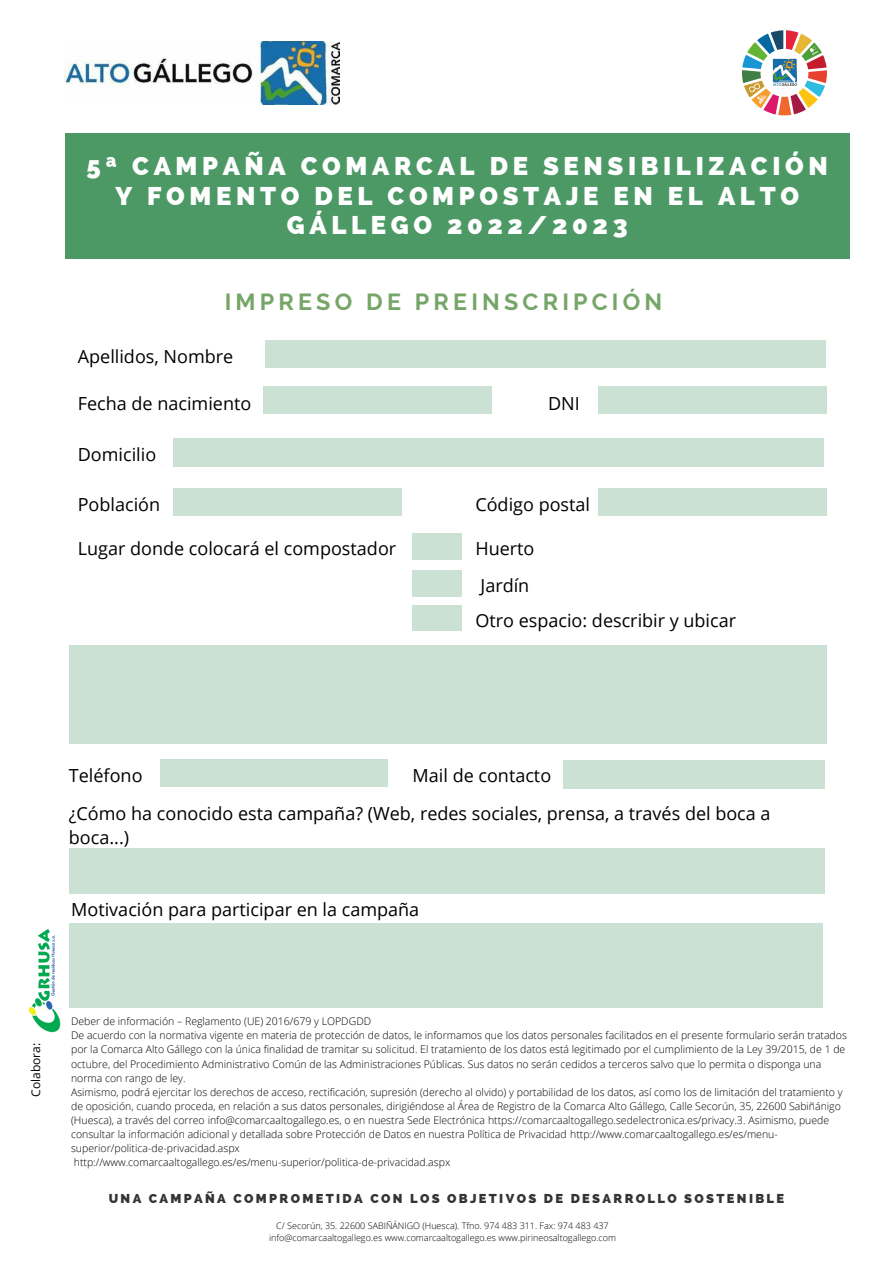
<style>
.page{position:relative;width:894px;height:1264px;background:#fff}
.page>*{position:absolute;margin:0;border:0;box-sizing:border-box;transform-origin:0 0}
.t1{font:800 25.65px/29.2px "Raleway";letter-spacing:.18em;color:#fff;text-align:center}
.t2{font:700 23.25px "Raleway";letter-spacing:.18em;color:#76a667}
.t3{font:18px/37.5px "Open Sans";color:#000}
.t4{font:800 12.9px "Raleway";letter-spacing:.18em;color:#343434}
.t5{font:12px "Open Sans";color:#000}
.t6{font:300 10.5px/14px "Open Sans";color:#000}
.t7{font:300 9px/12px "Open Sans";color:#000;text-align:center}
</style>
<div class="page">
<div style="left:266px;top:341px;width:559px;height:27px;background:#cbe1d3"></div>
<div style="left:263px;top:387px;width:228px;height:27px;background:#cbe1d3"></div>
<div style="left:598px;top:387px;width:228px;height:27px;background:#cbe1d3"></div>
<div style="left:173px;top:438px;width:650px;height:28px;background:#cbe1d3"></div>
<div style="left:173px;top:488px;width:228px;height:27px;background:#cbe1d3"></div>
<div style="left:598px;top:488px;width:228px;height:27px;background:#cbe1d3"></div>
<div style="left:412px;top:533px;width:50px;height:26px;background:#cbe1d3"></div>
<div style="left:412px;top:571px;width:50px;height:25px;background:#cbe1d3"></div>
<div style="left:412px;top:605px;width:50px;height:26px;background:#cbe1d3"></div>
<div style="left:69px;top:645px;width:757px;height:98px;background:#cbe1d3"></div>
<div style="left:160px;top:759px;width:228px;height:27px;background:#cbe1d3"></div>
<div style="left:563px;top:760px;width:260px;height:28px;background:#cbe1d3"></div>
<div style="left:69px;top:923px;width:753px;height:84px;background:#cbe1d3"></div>
<div style="left:65px;top:133px;width:784px;height:125px;background:#4c9966"></div>
<img style="left:28px;top:929px;width:33px;height:104px">
<img style="left:742px;top:30px;width:84px;height:85px">
<img style="left:65px;top:41px;width:274px;height:63px">
<div style="left:69px;top:848px;width:756px;height:45px;background:#cbe1d3"></div>
<h1 class="t1" style="left:87px;top:152px;width:742px">5ª CAMPAÑA COMARCAL DE SENSIBILIZACIÓN<br>Y FOMENTO DEL COMPOSTAJE EN EL ALTO<br>GÁLLEGO 2022/2023</h1>
<h2 class="t2" style="left:225px;top:288px;width:439px">IMPRESO DE PREINSCRIPCIÓN</h2>
<h3 class="t3" style="left:78px;top:337px;width:157px">Apellidos, Nombre</h3>
<h3 class="t3" style="left:78px;top:384px;width:175px">Fecha de nacimiento</h3>
<h3 class="t3" style="left:548px;top:384px;width:33px">DNI</h3>
<h3 class="t3" style="left:78px;top:435px;width:80px">Domicilio</h3>
<h3 class="t3" style="left:78px;top:485px;width:84px">Población</h3>
<h3 class="t3" style="left:475px;top:485px;width:116px">Código postal</h3>
<h3 class="t3" style="left:78px;top:529px;width:320px">Lugar donde colocará el compostador</h3>
<h3 class="t3" style="left:475px;top:529px;width:61px">Huerto<br>Jardín</h3>
<h3 class="t3" style="left:475px;top:601px;width:262px">Otro espacio: describir y ubicar</h3>
<h3 class="t3" style="left:69px;top:756px;width:75px">Teléfono</h3>
<h3 class="t3" style="left:412px;top:756px;width:140px">Mail de contacto</h3>
<h3 class="t3" style="left:69px;top:800px;width:703px;line-height:24.8px">¿Cómo ha conocido esta campaña? (Web, redes sociales, prensa, a través del boca a boca...)</h3>
<h3 class="t3" style="left:71px;top:890px;width:349px">Motivación para participar en la campaña</h3>
<p class="t5" style="left:27px;top:1096px;width:55px;rotate:-90deg">Colabora:</p>
<p class="t6" style="left:71px;top:1014px;width:777px">Deber de información – Reglamento (UE) 2016/679 y LOPDGDD<br>De acuerdo con la normativa vigente en materia de protección de datos, le informamos que los datos personales facilitados en el presente formulario serán tratados por la Comarca Alto Gállego con la única finalidad de tramitar su solicitud. El tratamiento de los datos está legitimado por el cumplimiento de la Ley 39/2015, de 1 de octubre, del Procedimiento Administrativo Común de las Administraciones Públicas. Sus datos no serán cedidos a terceros salvo que lo permita o disponga una norma con rango de ley.<br>Asimismo, podrá ejercitar los derechos de acceso, rectificación, supresión (derecho al olvido) y portabilidad de los datos, así como los de limitación del tratamiento y de oposición, cuando proceda, en relación a sus datos personales, dirigiéndose al Área de Registro de la Comarca Alto Gállego, Calle Secorún, 35, 22600 Sabiñánigo (Huesca), a través del correo info@comarcaaltogallego.es, o en nuestra Sede Electrónica https://comarcaaltogallego.sedelectronica.es/privacy.3. Asimismo, puede consultar la información adicional y detallada sobre Protección de Datos en nuestra Política de Privacidad http://www.comarcaaltogallego.es/es/menu&shy;superior/politica-de-privacidad.aspx<br>http://www.comarcaaltogallego.es/es/menu-superior/politica-de-privacidad.aspx</p>
<p class="t4" style="left:109px;top:1190px;width:676px">UNA CAMPAÑA COMPROMETIDA CON LOS OBJETIVOS DE DESARROLLO SOSTENIBLE</p>
<p class="t7" style="left:269px;top:1219px;width:348px">C/ Secorún, 35. 22600 SABIÑÁNIGO (Huesca). Tfno. 974 483 311. Fax: 974 483 437 info@comarcaaltogallego.es www.comarcaaltogallego.es www.pirineosaltogallego.com</p>
</div>
